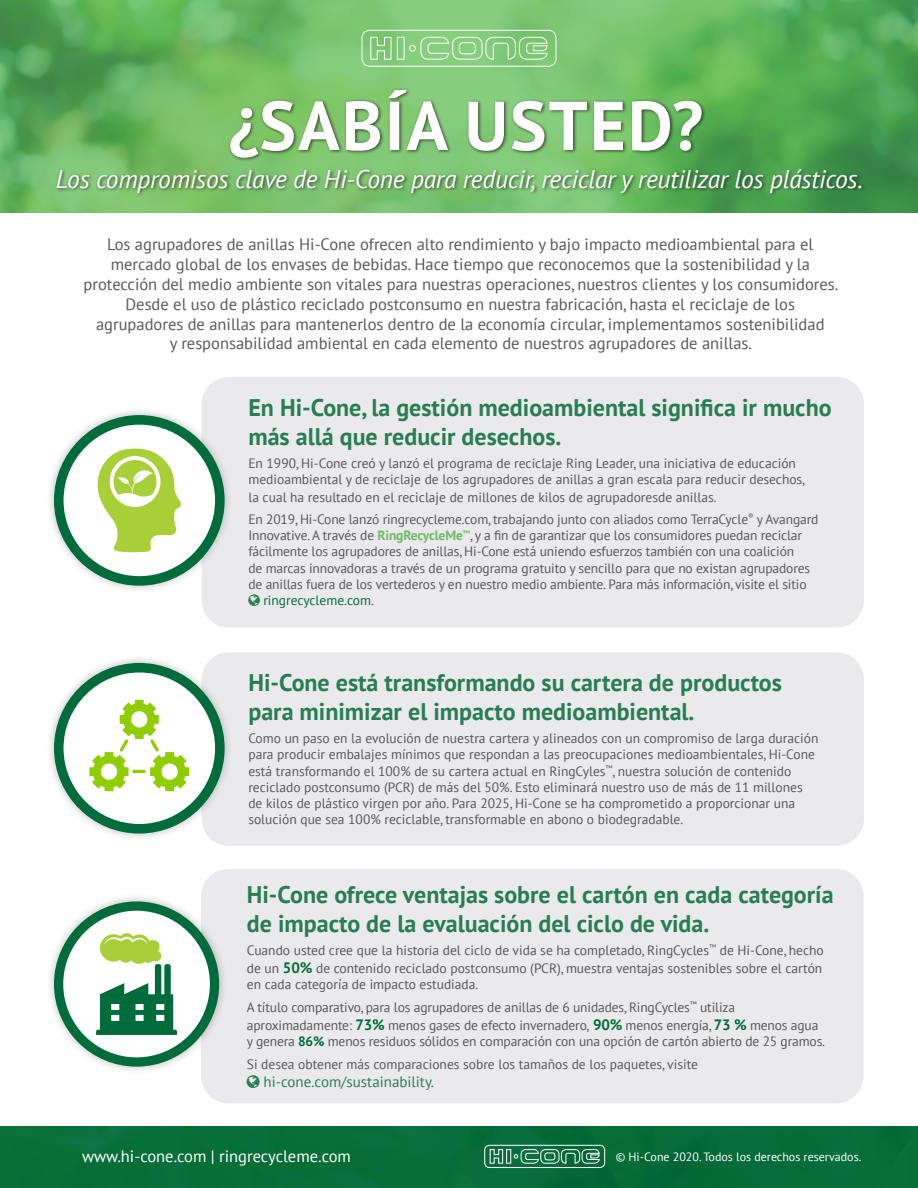
<style>
.page{position:relative;width:918px;height:1188px;background:#fff}
.page>*{position:absolute;margin:0;border:0;box-sizing:border-box;transform-origin:0 0}
.t1{font:700 69px "PT Sans";letter-spacing:.03em;color:#fff}
.t2{font:italic 25.5px "PT Sans";letter-spacing:-.01em;color:#fff}
.t3{font:700 24px/28.8px "PT Sans";color:#277e53}
.t4{font:16.5px/19.8px "PT Sans";color:#57585a;text-align:center}
.t5{font:16.5px "PT Sans";color:#fff}
.t6{font:15px "PT Sans";color:#277e53}
.t7{font:13.5px/16.2px "PT Sans";color:#57585a}
.t8{font:13.5px "PT Sans";color:#006c3b}
.t9{font:12px "PT Sans";color:#fff}
.s1{font-weight:700;color:#6eba66}
.s2{color:#57585a}
.s3{font-weight:700;font-size:15px;color:#006c3b}
.s4{font-weight:700;color:#006c3b}
</style>
<div class="page">
<img style="left:0;top:0;width:918px;height:213px">
<div style="left:0;top:1127px;width:918px;height:61px;background:#076e39"></div>
<svg style="left:361px;top:29px;width:196px;height:38px;background:#94d18d"></svg>
<div style="left:202px;top:377px;width:662px;height:251px;background:#eaeaec;border-radius:27px"></div>
<div style="left:46px;top:407px;width:187px;height:187px;background:#231f20;opacity:.3"></div>
<svg style="left:59px;top:420px;width:161px;height:161px"></svg>
<svg style="left:96px;top:447px;width:87px;height:105px"></svg>
<div style="left:54px;top:415px;width:171px;height:171px;border:10px solid #006c3b;border-radius:50%"></div>
<div style="left:202px;top:652px;width:662px;height:194px;background:#eaeaec;border-radius:27px"></div>
<div style="left:46px;top:655px;width:187px;height:187px;background:#231f20;opacity:.3"></div>
<svg style="left:59px;top:668px;width:161px;height:161px"></svg>
<svg style="left:89px;top:700px;width:100px;height:91px"></svg>
<div style="left:54px;top:663px;width:171px;height:171px;border:10px solid #006c3b;border-radius:50%"></div>
<div style="left:484px;top:1145px;width:121px;height:23px;border:1px solid #fff;border-radius:5px"></div>
<svg style="left:490px;top:1149px;width:110px;height:15px;background:#4a9470"></svg>
<div style="left:55px;top:88px;width:811px;height:109px;background:#231f20;opacity:.75"></div>
<div style="left:201px;top:869px;width:663px;height:234px;background:#eaeaec;border-radius:27px"></div>
<div style="left:45px;top:893px;width:182px;height:182px;background:#231f20;opacity:.3"></div>
<svg style="left:59px;top:906px;width:156px;height:156px"></svg>
<div style="left:54px;top:901px;width:165px;height:166px;border:9px solid #006c3b;border-radius:50%"></div>
<svg style="left:96px;top:933px;width:81px;height:102px"></svg>
<p class="t1" style="left:229px;top:80px;width:476px">¿SABÍA USTED?</p>
<p class="t2" style="left:56px;top:163px;width:809px">Los compromisos clave de Hi-Cone para reducir, reciclar y reutilizar los plásticos.</p>
<p class="t4" style="left:84px;top:234px;width:756px">Los agrupadores de anillas Hi-Cone ofrecen alto rendimiento y bajo impacto medioambiental para el mercado global de los envases de bebidas. Hace tiempo que reconocemos que la sostenibilidad y la protección del medio ambiente son vitales para nuestras operaciones, nuestros clientes y los consumidores.<br>Desde el uso de plástico reciclado postconsumo en nuestra fabricación, hasta el reciclaje de los agrupadores de anillas para mantenerlos dentro de la economía circular, implementamos sostenibilidad<br>y responsabilidad ambiental en cada elemento de nuestros agrupadores de anillas.</p>
<p class="t3" style="left:248px;top:393px;width:585px">En Hi-Cone, la gestión medioambiental significa ir mucho más allá que reducir desechos.</p>
<p class="t7" style="left:248px;top:454px;width:558px">En 1990, Hi-Cone creó y lanzó el programa de reciclaje Ring Leader, una iniciativa de educación medioambiental y de reciclaje de los agrupadores de anillas a gran escala para reducir desechos,</p>
<p class="t7" style="left:248px;top:489px;width:470px">la cual ha resultado en el reciclaje de millones de kilos de agrupadoresde anillas.</p>
<p class="t7" style="left:248px;top:511px;width:572px">En 2019, Hi-Cone lanzó ringrecycleme.com, trabajando junto con aliados como TerraCycle<sup>®</sup> y Avangard</p>
<p class="t7" style="left:248px;top:527px;width:555px">Innovative. A través de <span class="s1">RingRecycleMe</span><sup>™</sup>, y a fin de garantizar que los consumidores puedan reciclar</p>
<p class="t7" style="left:248px;top:543px;width:547px">fácilmente los agrupadores de anillas, Hi-Cone está uniendo esfuerzos también con una coalición</p>
<p class="t7" style="left:248px;top:559px;width:563px">de marcas innovadoras a través de un programa gratuito y sencillo para que no existan agrupadores</p>
<p class="t7" style="left:248px;top:576px;width:560px">de anillas fuera de los vertederos y en nuestro medio ambiente. Para más información, visite el sitio</p>
<p class="t8" style="left:263px;top:592px;width:112px">ringrecycleme.com<span class="s2">.</span></p>
<p class="t3" style="left:248px;top:668px;width:535px">Hi-Cone está transformando su cartera de productos para minimizar el impacto medioambiental.</p>
<p class="t7" style="left:248px;top:730px;width:572px">Como un paso en la evolución de nuestra cartera y alineados con un compromiso de larga duración para producir embalajes mínimos que respondan a las preocupaciones medioambientales, Hi-Cone está transformando el 100% de su cartera actual en RingCyles<sup>™</sup>, nuestra solución de contenido reciclado postconsumo (PCR) de más del 50%. Esto eliminará nuestro uso de más de 11 millones de kilos de plástico virgen por año. Para 2025, Hi-Cone se ha comprometido a proporcionar una solución que sea 100% reciclable, transformable en abono o biodegradable.</p>
<p class="t3" style="left:247px;top:879px;width:588px">Hi-Cone ofrece ventajas sobre el cartón en cada categoría de impacto de la evaluación del ciclo de vida.</p>
<p class="t7" style="left:247px;top:940px;width:578px;line-height:18px">Cuando usted cree que la historia del ciclo de vida se ha completado, RingCycles<sup>™</sup> de Hi-Cone, hecho de un <span class="s3">50%</span> de contenido reciclado postconsumo (PCR), muestra ventajas sostenibles sobre el cartón</p>
<p class="t7" style="left:247px;top:976px;width:233px">en cada categoría de impacto estudiada.</p>
<p class="t7" style="left:247px;top:998px;width:573px;line-height:18px">A título comparativo, para los agrupadores de anillas de 6 unidades, RingCycles<sup>™</sup> utiliza aproximadamente: <span class="s3">73%</span> menos gases de efecto invernadero, <span class="s3">90%</span> menos energía, <span class="s3">73 %</span> menos agua</p>
<p class="t7" style="left:247px;top:1033px;width:580px">y genera <span class="s4">86%</span> menos residuos sólidos en comparación con una opción de cartón abierto de 25 gramos.</p>
<p class="t7" style="left:247px;top:1056px;width:453px">Si desea obtener más comparaciones sobre los tamaños de los paquetes, visite</p>
<p class="t6" style="left:263px;top:1072px;width:172px">hi-cone.com/sustainability.</p>
<p class="t5" style="left:82px;top:1145px;width:270px">www.hi-cone.com | ringrecycleme.com</p>
<p class="t9" style="left:616px;top:1149px;width:247px">© Hi-Cone 2020. Todos los derechos reservados.</p>
</div>
